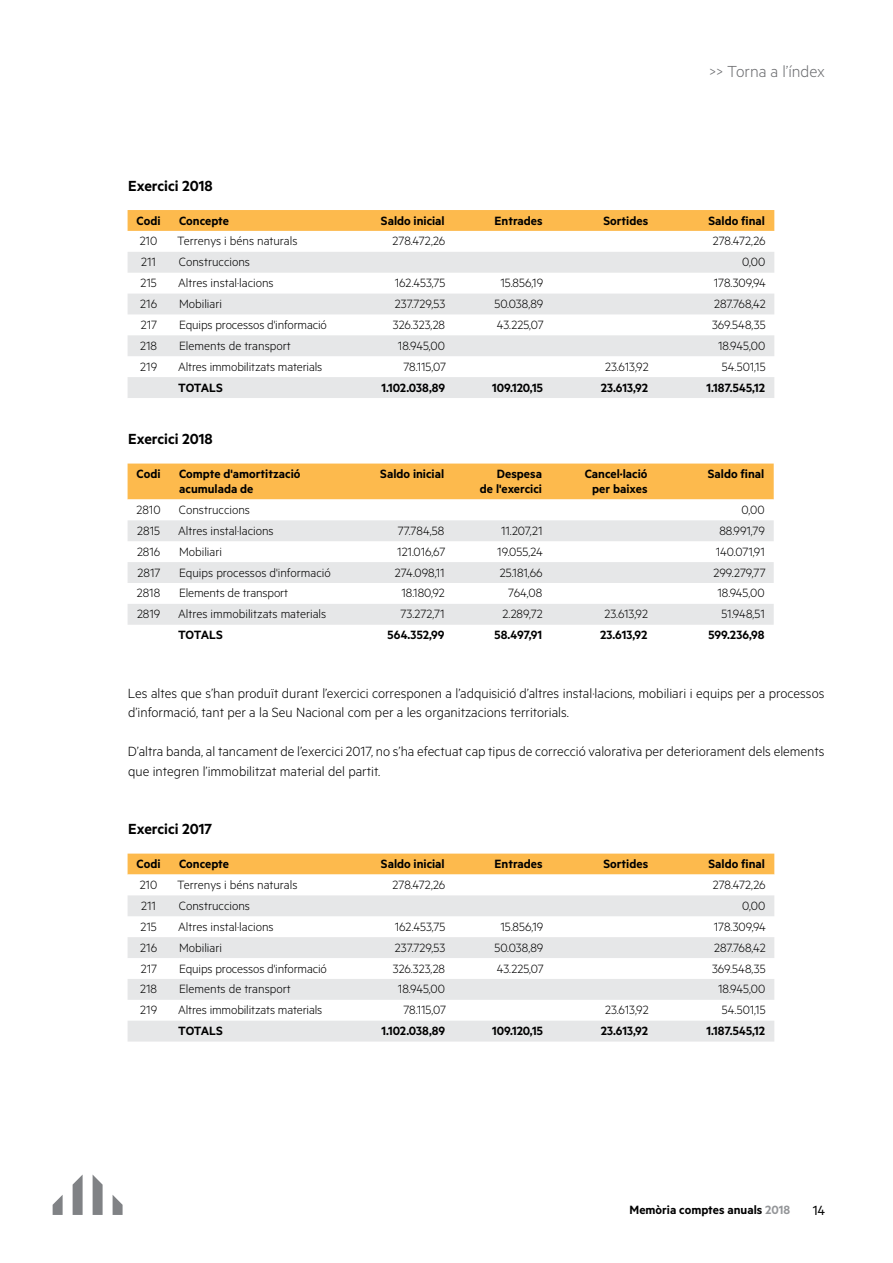
<style>
.page{position:relative;width:893px;height:1263px;background:#fff}
.page>*{position:absolute;margin:0;border:0;box-sizing:border-box;transform-origin:0 0}
.t1{font:300 18px "Metric";color:#6d6e71}
.t2{font:600 16.5px "Metric";color:#000}
.t3{font:300 15px/19.5px "Metric";color:#000}
.t4{font:15px "Metric";color:#000}
.t5{font:300 13.5px "Metric";color:#000}
.t6{font:600 13.5px/15px "Metric";color:#000}
.s1{color:#939598}
</style>
<div class="page">
<svg style="left:53px;top:1174px;width:70px;height:41px"></svg>
<div style="left:128px;top:210px;width:646px;height:21px;background:#fdba4d"></div>
<svg style="left:128px;top:252px;width:646px;height:146px;fill:#e6e7e8"></svg>
<div style="left:128px;top:464px;width:646px;height:35px;background:#fdba4d"></div>
<svg style="left:128px;top:499px;width:646px;height:1px"></svg>
<svg style="left:128px;top:520px;width:646px;height:105px;fill:#e6e7e8"></svg>
<div style="left:128px;top:854px;width:646px;height:20px;background:#fdba4d"></div>
<svg style="left:128px;top:874px;width:646px;height:1px"></svg>
<svg style="left:128px;top:895px;width:646px;height:146px;fill:#e6e7e8"></svg>
<h1 class="t1" style="left:709px;top:61px;width:117px">&gt;&gt; Torna a l’índex</h1>
<p class="t2" style="left:128px;top:176px;width:86px">Exercici 2018</p>
<p class="t6" style="left:137px;top:212px;width:26px">Codi</p>
<p class="t6" style="left:179px;top:212px;width:52px">Concepte</p>
<p class="t6" style="left:381px;top:212px;width:65px">Saldo inicial</p>
<p class="t6" style="left:495px;top:212px;width:50px">Entrades</p>
<p class="t6" style="left:603px;top:212px;width:46px">Sortides</p>
<p class="t6" style="left:708px;top:212px;width:58px">Saldo final</p>
<p class="t5" style="left:140px;top:233px;width:19px">210</p>
<p class="t5" style="left:177px;top:233px;width:122px">Terrenys i béns naturals</p>
<p class="t5" style="left:393px;top:233px;width:54px">278.472,26</p>
<p class="t5" style="left:713px;top:233px;width:54px">278.472,26</p>
<p class="t5" style="left:141px;top:254px;width:16px">211</p>
<p class="t5" style="left:179px;top:254px;width:73px">Construccions</p>
<p class="t5" style="left:742px;top:254px;width:24px">0,00</p>
<p class="t5" style="left:141px;top:275px;width:18px">215</p>
<p class="t5" style="left:178px;top:275px;width:97px">Altres instal·lacions</p>
<p class="t5" style="left:395px;top:275px;width:52px">162.453,75</p>
<p class="t5" style="left:500px;top:275px;width:44px">15.856,19</p>
<p class="t5" style="left:714px;top:275px;width:54px">178.309,94</p>
<p class="t5" style="left:140px;top:296px;width:18px">216</p>
<p class="t5" style="left:179px;top:296px;width:45px">Mobiliari</p>
<p class="t5" style="left:395px;top:296px;width:52px">237.729,53</p>
<p class="t5" style="left:494px;top:296px;width:50px">50.038,89</p>
<p class="t5" style="left:714px;top:296px;width:53px">287.768,42</p>
<p class="t5" style="left:141px;top:317px;width:18px">217</p>
<p class="t5" style="left:179px;top:317px;width:149px">Equips processos d'informació</p>
<p class="t5" style="left:393px;top:317px;width:54px">326.323,28</p>
<p class="t5" style="left:497px;top:317px;width:49px">43.225,07</p>
<p class="t5" style="left:712px;top:317px;width:55px">369.548,35</p>
<p class="t5" style="left:140px;top:338px;width:18px">218</p>
<p class="t5" style="left:179px;top:338px;width:113px">Elements de transport</p>
<p class="t5" style="left:398px;top:338px;width:49px">18.945,00</p>
<p class="t5" style="left:718px;top:338px;width:49px">18.945,00</p>
<p class="t5" style="left:140px;top:359px;width:18px">219</p>
<p class="t5" style="left:178px;top:359px;width:146px">Altres immobilitzats materials</p>
<p class="t5" style="left:403px;top:359px;width:44px">78.115,07</p>
<p class="t5" style="left:605px;top:359px;width:45px">23.613,92</p>
<p class="t5" style="left:722px;top:359px;width:45px">54.501,15</p>
<p class="t6" style="left:178px;top:379px;width:46px">TOTALS</p>
<p class="t6" style="left:381px;top:379px;width:65px">1.102.038,89</p>
<p class="t6" style="left:492px;top:379px;width:52px">109.120,15</p>
<p class="t6" style="left:601px;top:379px;width:49px">23.613,92</p>
<p class="t6" style="left:707px;top:379px;width:60px">1.187.545,12</p>
<p class="t2" style="left:128px;top:429px;width:86px">Exercici 2018</p>
<p class="t6" style="left:137px;top:466px;width:26px">Codi</p>
<p class="t6" style="left:179px;top:466px;width:123px">Compte d'amortització acumulada de</p>
<p class="t6" style="left:380px;top:466px;width:65px">Saldo inicial</p>
<p class="t6" style="left:480px;top:466px;width:64px;text-align:right">Despesa<br>de l'exercici</p>
<p class="t6" style="left:585px;top:466px;width:64px;text-align:center">Cancel·lació per baixes</p>
<p class="t6" style="left:708px;top:466px;width:58px">Saldo final</p>
<p class="t5" style="left:136px;top:502px;width:26px">2810</p>
<p class="t5" style="left:179px;top:502px;width:73px">Construccions</p>
<p class="t5" style="left:742px;top:502px;width:24px">0,00</p>
<p class="t5" style="left:137px;top:523px;width:24px">2815</p>
<p class="t5" style="left:178px;top:523px;width:97px">Altres instal·lacions</p>
<p class="t5" style="left:398px;top:523px;width:48px">77.784,58</p>
<p class="t5" style="left:501px;top:523px;width:43px">11.207,21</p>
<p class="t5" style="left:719px;top:523px;width:47px">88.991,79</p>
<p class="t5" style="left:137px;top:544px;width:25px">2816</p>
<p class="t5" style="left:179px;top:544px;width:45px">Mobiliari</p>
<p class="t5" style="left:397px;top:544px;width:50px">121.016,67</p>
<p class="t5" style="left:497px;top:544px;width:47px">19.055,24</p>
<p class="t5" style="left:716px;top:544px;width:51px">140.071,91</p>
<p class="t5" style="left:138px;top:564px;width:24px">2817</p>
<p class="t5" style="left:179px;top:564px;width:153px">Equips processos d'informació</p>
<p class="t5" style="left:395px;top:564px;width:51px">274.098,11</p>
<p class="t5" style="left:500px;top:564px;width:44px">25.181,66</p>
<p class="t5" style="left:714px;top:564px;width:54px">299.279,77</p>
<p class="t5" style="left:137px;top:585px;width:25px">2818</p>
<p class="t5" style="left:179px;top:585px;width:111px">Elements de transport</p>
<p class="t5" style="left:401px;top:585px;width:45px">18.180,92</p>
<p class="t5" style="left:508px;top:585px;width:36px">764,08</p>
<p class="t5" style="left:717px;top:585px;width:49px">18.945,00</p>
<p class="t5" style="left:137px;top:606px;width:25px">2819</p>
<p class="t5" style="left:178px;top:606px;width:150px">Altres immobilitzats materials</p>
<p class="t5" style="left:401px;top:606px;width:46px">73.272,71</p>
<p class="t5" style="left:502px;top:606px;width:42px">2.289,72</p>
<p class="t5" style="left:604px;top:606px;width:45px">23.613,92</p>
<p class="t5" style="left:721px;top:606px;width:45px">51.948,51</p>
<p class="t6" style="left:178px;top:627px;width:46px">TOTALS</p>
<p class="t6" style="left:388px;top:627px;width:58px">564.352,99</p>
<p class="t6" style="left:494px;top:627px;width:49px">58.497,91</p>
<p class="t6" style="left:600px;top:627px;width:49px">23.613,92</p>
<p class="t6" style="left:708px;top:627px;width:57px">599.236,98</p>
<p class="t3" style="left:128px;top:682px;width:698px">Les altes que s’han produït durant l’exercici corresponen a l’adquisició d’altres instal·lacions, mobiliari i equips per a processos d’informació, tant per a la Seu Nacional com per a les organitzacions territorials.</p>
<p class="t3" style="left:128px;top:741px;width:698px">D’altra banda, al tancament de l’exercici 2017, no s’ha efectuat cap tipus de correcció valorativa per deteriorament dels elements que integren l’immobilitzat material del partit.</p>
<p class="t2" style="left:128px;top:819px;width:85px">Exercici 2017</p>
<p class="t6" style="left:137px;top:856px;width:26px">Codi</p>
<p class="t6" style="left:179px;top:856px;width:52px">Concepte</p>
<p class="t6" style="left:381px;top:856px;width:65px">Saldo inicial</p>
<p class="t6" style="left:495px;top:856px;width:50px">Entrades</p>
<p class="t6" style="left:603px;top:856px;width:46px">Sortides</p>
<p class="t6" style="left:708px;top:856px;width:58px">Saldo final</p>
<p class="t5" style="left:140px;top:877px;width:19px">210</p>
<p class="t5" style="left:177px;top:877px;width:122px">Terrenys i béns naturals</p>
<p class="t5" style="left:393px;top:877px;width:54px">278.472,26</p>
<p class="t5" style="left:713px;top:877px;width:54px">278.472,26</p>
<p class="t5" style="left:141px;top:898px;width:16px">211</p>
<p class="t5" style="left:179px;top:898px;width:73px">Construccions</p>
<p class="t5" style="left:742px;top:898px;width:24px">0,00</p>
<p class="t5" style="left:141px;top:919px;width:18px">215</p>
<p class="t5" style="left:178px;top:919px;width:97px">Altres instal·lacions</p>
<p class="t5" style="left:395px;top:919px;width:52px">162.453,75</p>
<p class="t5" style="left:500px;top:919px;width:44px">15.856,19</p>
<p class="t5" style="left:714px;top:919px;width:54px">178.309,94</p>
<p class="t5" style="left:140px;top:939px;width:18px">216</p>
<p class="t5" style="left:179px;top:939px;width:45px">Mobiliari</p>
<p class="t5" style="left:395px;top:939px;width:52px">237.729,53</p>
<p class="t5" style="left:494px;top:939px;width:50px">50.038,89</p>
<p class="t5" style="left:714px;top:939px;width:53px">287.768,42</p>
<p class="t5" style="left:141px;top:960px;width:18px">217</p>
<p class="t5" style="left:179px;top:960px;width:149px">Equips processos d'informació</p>
<p class="t5" style="left:393px;top:960px;width:54px">326.323,28</p>
<p class="t5" style="left:497px;top:960px;width:49px">43.225,07</p>
<p class="t5" style="left:712px;top:960px;width:55px">369.548,35</p>
<p class="t5" style="left:140px;top:981px;width:18px">218</p>
<p class="t5" style="left:179px;top:981px;width:113px">Elements de transport</p>
<p class="t5" style="left:398px;top:981px;width:49px">18.945,00</p>
<p class="t5" style="left:718px;top:981px;width:49px">18.945,00</p>
<p class="t5" style="left:140px;top:1002px;width:18px">219</p>
<p class="t5" style="left:178px;top:1002px;width:146px">Altres immobilitzats materials</p>
<p class="t5" style="left:403px;top:1002px;width:44px">78.115,07</p>
<p class="t5" style="left:605px;top:1002px;width:45px">23.613,92</p>
<p class="t5" style="left:722px;top:1002px;width:45px">54.501,15</p>
<p class="t6" style="left:178px;top:1023px;width:46px">TOTALS</p>
<p class="t6" style="left:381px;top:1023px;width:65px">1.102.038,89</p>
<p class="t6" style="left:492px;top:1023px;width:52px">109.120,15</p>
<p class="t6" style="left:601px;top:1023px;width:49px">23.613,92</p>
<p class="t6" style="left:707px;top:1023px;width:60px">1.187.545,12</p>
<p class="t6" style="left:630px;top:1202px;width:162px">Memòria comptes anuals <span class="s1">2018</span></p>
<p class="t4" style="left:813px;top:1202px;width:14px">14</p>
</div>
